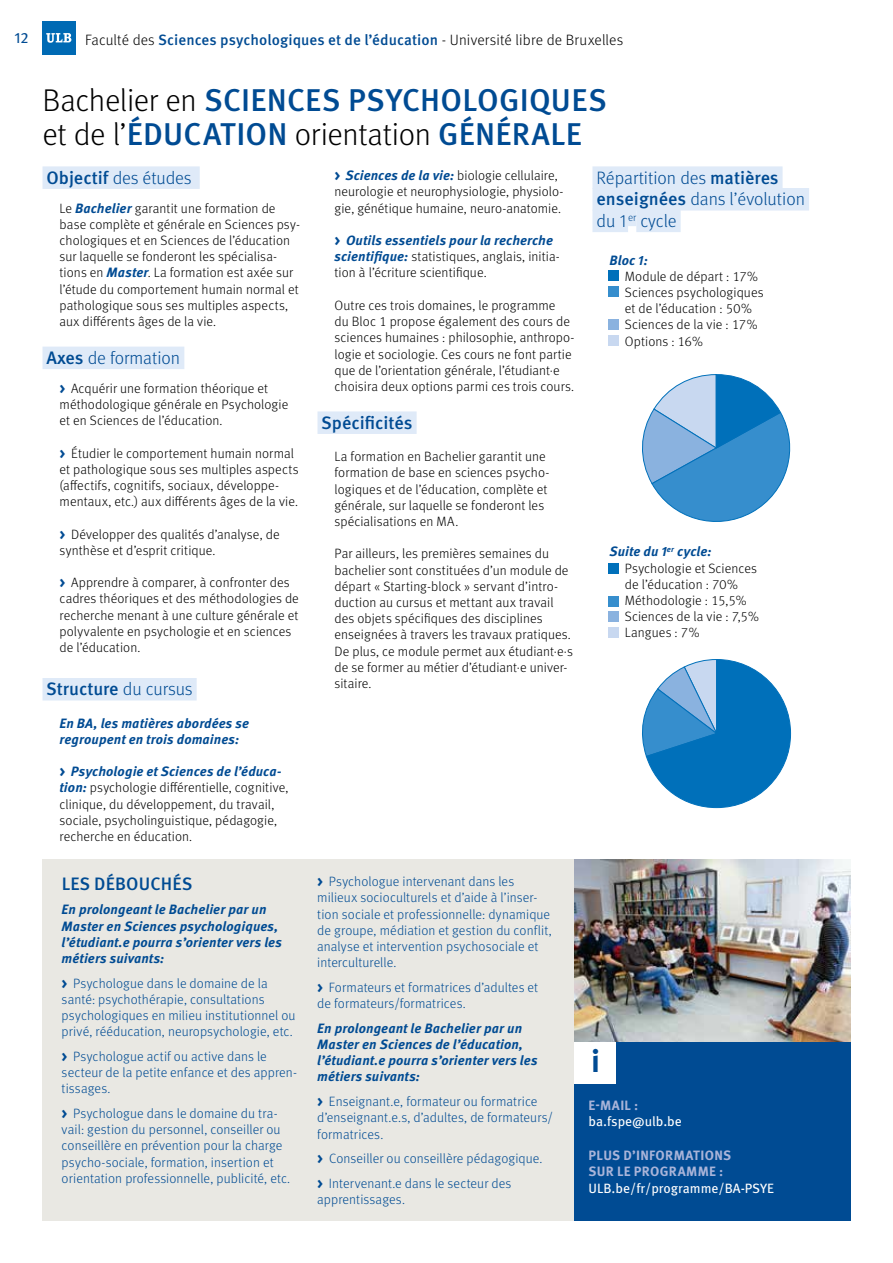
<style>
.page{position:relative;width:893px;height:1263px;background:#fff}
.page>*{position:absolute;margin:0;border:0;box-sizing:border-box;transform-origin:0 0}
.t1{font:500 31.5px/34.5px "Meta OT";letter-spacing:.005em;color:#004b93}
.t2{font:700 31.5px "Meta OT";color:#004b93}
.t3{font:300 18px/21.6px "Meta OT";color:#004b93}
.t4{font:500 18px "Meta OT";color:#004b93}
.t5{font:300 15px "Meta OT";letter-spacing:.01em;color:#000}
.t6{font:15px "Meta OT";color:#004b93}
.t7{font:300 13.5px/16.2px "Meta OT";letter-spacing:.005em;color:#000}
.t8{font:300 13.5px/16.2px "Meta OT";letter-spacing:.005em;color:#004b93}
.t9{font:italic 700 13.5px/16.2px "Meta OT";letter-spacing:.01em;color:#004b93}
.t10{font:13.5px "Meta OT";color:#fff}
.t11{font:700 13.5px/16.2px "Meta OT";letter-spacing:.025em;color:#a9b4d9}
.s1{font-weight:500;color:#004b93}
.s2{font-weight:300;color:#000}
.s3{font-weight:500}
.s4{font-weight:700;font-style:italic;color:#004b93}
.s5{font-weight:900;color:#004b93}
.s6{font-weight:300}
.s7{font-weight:900}
</style>
<div class="page">
<div style="left:43px;top:21px;width:33px;height:33px;background:#006ab4"></div>
<svg style="left:46px;top:33px;width:25px;height:10px"></svg>
<div style="left:43px;top:166px;width:157px;height:23px;background:#dfeaf8"></div>
<div style="left:43px;top:347px;width:141px;height:22px;background:#dfeaf8"></div>
<div style="left:43px;top:678px;width:154px;height:22px;background:#dfeaf8"></div>
<div style="left:317px;top:411px;width:100px;height:23px;background:#dfeaf8"></div>
<div style="left:592px;top:166px;width:191px;height:23px;background:#dfeaf8"></div>
<div style="left:592px;top:188px;width:217px;height:23px;background:#dfeaf8"></div>
<div style="left:592px;top:210px;width:36px;height:22px;background:#dfeaf8"></div>
<div style="left:628px;top:204px;width:8px;height:22px;background:#dfeaf8"></div>
<div style="left:636px;top:210px;width:45px;height:22px;background:#dfeaf8"></div>
<div style="left:43px;top:859px;width:531px;height:361px;background:#e9e8e3"></div>
<img style="left:574px;top:859px;width:276px;height:183px">
<div style="left:574px;top:1042px;width:276px;height:178px;background:#004b93"></div>
<div style="left:574px;top:1042px;width:42px;height:41px;background:#fff"></div>
<div style="left:608px;top:270px;width:11px;height:11px;background:#0070ba"></div>
<div style="left:608px;top:287px;width:11px;height:10px;background:#368ecd"></div>
<div style="left:608px;top:319px;width:11px;height:11px;background:#8ab2df"></div>
<div style="left:608px;top:335px;width:11px;height:11px;background:#c8d8f0"></div>
<div style="left:608px;top:563px;width:11px;height:11px;background:#0070ba"></div>
<div style="left:608px;top:596px;width:11px;height:10px;background:#368ecd"></div>
<div style="left:608px;top:611px;width:11px;height:11px;background:#8ab2df"></div>
<div style="left:608px;top:628px;width:11px;height:10px;background:#c8d8f0"></div>
<svg style="left:642px;top:659px;width:149px;height:149px"></svg>
<svg style="left:642px;top:374px;width:149px;height:148px"></svg>
<p class="t6" style="left:15px;top:29px;width:16px">12</p>
<p class="t5" style="left:85px;top:31px;width:540px">Faculté des <span class="s1">Sciences psychologiques et de l’éducation</span> - Université libre de Bruxelles</p>
<h1 class="t1" style="left:43px;top:83px;width:566px"><span class="s2">Bachelier en</span> SCIENCES PSYCHOLOGIQUES <span class="s2">et de l’</span>ÉDUCATION <span class="s2">orientation</span> GÉNÉRALE</h1>
<h2 class="t3" style="left:47px;top:167px;width:147px"><span class="s3">Objectif</span> des études</h2>
<p class="t7" style="left:60px;top:200px;width:242px">Le <span class="s4">Bachelier</span> garantit une formation de base complète et générale en Sciences psy&shy;chologiques et en Sciences de l’éducation sur laquelle se fonderont les spécialisa&shy;tions en <span class="s4">Master</span>. La formation est axée sur l’étude du comportement humain normal et pathologique sous ses multiples aspects, aux différents âges de la vie.</p>
<h2 class="t3" style="left:47px;top:347px;width:135px"><span class="s3">Axes</span> de formation</h2>
<p class="t7" style="left:60px;top:380px;width:230px"><span class="s5">&gt;</span> Acquérir une formation théorique et méthodologique générale en Psychologie et en Sciences de l’éducation.</p>
<p class="t7" style="left:60px;top:445px;width:241px"><span class="s5">&gt;</span> Étudier le comportement humain normal et pathologique sous ses multiples aspects (affectifs, cognitifs, sociaux, développe&shy;mentaux, etc.) aux différents âges de la vie.</p>
<p class="t7" style="left:60px;top:526px;width:222px"><span class="s5">&gt;</span> Développer des qualités d’analyse, de synthèse et d’esprit critique.</p>
<p class="t7" style="left:60px;top:575px;width:241px"><span class="s5">&gt;</span> Apprendre à comparer, à confronter des cadres théoriques et des méthodologies de recherche menant à une culture générale et polyvalente en psychologie et en sciences de l’éducation.</p>
<h2 class="t4" style="left:46px;top:678px;width:148px">Structure <span class="s6">du cursus</span></h2>
<p class="t9" style="left:60px;top:715px;width:191px">En BA, les matières abordées se regroupent en trois domaines:</p>
<p class="t7" style="left:60px;top:764px;width:231px"><span class="s5">&gt;</span> <span class="s4">Psychologie et Sciences de l’éduca&shy;tion:</span> psychologie différentielle, cognitive, clinique, du développement, du travail, sociale, psycholinguistique, pédagogie, recherche en éducation.</p>
<h2 class="t4" style="left:62px;top:872px;width:132px">LES DÉBOUCHÉS</h2>
<p class="t9" style="left:62px;top:902px;width:222px">En prolongeant le Bachelier par un<br>Master en Sciences psychologiques, l’étudiant.e pourra s’orienter vers les métiers suivants:</p>
<p class="t8" style="left:62px;top:975px;width:235px"><span class="s7">&gt;</span> Psychologue dans le domaine de la santé: psychothérapie, consultations psychologiques en milieu institutionnel ou privé, rééducation, neuropsychologie, etc.</p>
<p class="t8" style="left:62px;top:1048px;width:237px"><span class="s7">&gt;</span> Psychologue actif ou active dans le secteur de la petite enfance et des appren&shy;tissages.</p>
<p class="t8" style="left:62px;top:1105px;width:230px"><span class="s7">&gt;</span> Psychologue dans le domaine du tra&shy;vail: gestion du personnel, conseiller ou conseillère en prévention pour la charge psycho-sociale, formation, insertion et orientation professionnelle, publicité, etc.</p>
<p class="t7" style="left:334px;top:168px;width:231px"><span class="s5">&gt;</span> <span class="s4">Sciences de la vie:</span> biologie cellulaire, neurologie et neurophysiologie, physiolo&shy;gie, génétique humaine, neuro-anatomie.</p>
<p class="t7" style="left:334px;top:233px;width:227px"><span class="s5">&gt;</span> <span class="s4">Outils essentiels pour la recherche scientifique:</span> statistiques, anglais, initia&shy;tion à l’écriture scientifique.</p>
<p class="t7" style="left:334px;top:297px;width:242px">Outre ces trois domaines, le programme<br>du Bloc 1 propose également des cours de sciences humaines : philosophie, anthropo&shy;logie et sociologie. Ces cours ne font partie que de l’orientation générale, l’étudiant·e choisira deux options parmi ces trois cours.</p>
<h2 class="t4" style="left:321px;top:411px;width:93px">Spécificités</h2>
<p class="t7" style="left:334px;top:449px;width:216px">La formation en Bachelier garantit une formation de base en sciences psycho&shy;logiques et de l’éducation, complète et générale, sur laquelle se fonderont les spécialisations en MA.</p>
<p class="t7" style="left:334px;top:546px;width:240px">Par ailleurs, les premières semaines du bachelier sont constituées d’un module de départ « Starting-block » servant d’intro&shy;duction au cursus et mettant aux travail des objets spécifiques des disciplines enseignées à travers les travaux pratiques.<br>De plus, ce module permet aux étudiant·e·s de se former au métier d’étudiant·e univer&shy;sitaire.</p>
<h2 class="t3" style="left:596px;top:167px;width:210px">Répartition des <span class="s3">matières enseignées</span> dans l’évolution du 1<sup>er</sup> cycle</h2>
<p class="t9" style="left:609px;top:252px;width:40px">Bloc 1:</p>
<p class="t7" style="left:625px;top:268px;width:140px">Module de départ : 17%<br>Sciences psychologiques et de l’éducation : 50%<br>Sciences de la vie : 17%<br>Options : 16%</p>
<p class="t7" style="left:625px;top:544px;width:135px;text-indent:-15px"><span class="s4">Suite du 1</span><sup>er</sup> <span class="s4">cycle:<br></span>Psychologie et Sciences de l’éducation : 70%<br>Méthodologie : 15,5%<br>Sciences de la vie : 7,5%<br>Langues : 7%</p>
<p class="t8" style="left:317px;top:874px;width:236px"><span class="s7">&gt;</span> Psychologue intervenant dans les milieux socioculturels et d’aide à l’inser&shy;tion sociale et professionnelle: dynamique de groupe, médiation et gestion du conflit, analyse et intervention psychosociale et interculturelle.</p>
<p class="t8" style="left:317px;top:979px;width:222px"><span class="s7">&gt;</span> Formateurs et formatrices d’adultes et de formateurs/formatrices.</p>
<p class="t9" style="left:317px;top:1020px;width:222px">En prolongeant le Bachelier par un<br>Master en Sciences de l’éducation, l’étudiant.e pourra s’orienter vers les métiers suivants:</p>
<p class="t8" style="left:317px;top:1093px;width:237px"><span class="s7">&gt;</span> Enseignant.e, formateur ou formatrice d’enseignant.e.s, d’adultes, de formateurs/ formatrices.</p>
<p class="t8" style="left:317px;top:1146px;width:227px;line-height:24.8px"><span class="s7">&gt;</span> Conseiller ou conseillère pédagogique. <span class="s7">&gt;</span> Intervenant.e dans le secteur des</p>
<p class="t8" style="left:317px;top:1192px;width:89px">apprentissages.</p>
<h1 class="t2" style="left:591px;top:1041px;width:10px">i</h1>
<p class="t11" style="left:589px;top:1097px;width:51px">E-MAIL :</p>
<p class="t10" style="left:588px;top:1113px;width:95px">ba.fspe@ulb.be</p>
<p class="t11" style="left:589px;top:1147px;width:144px">PLUS D’INFORMATIONS<br>SUR LE PROGRAMME :</p>
<p class="t10" style="left:588px;top:1180px;width:187px">ULB.be/fr/programme/BA-PSYE</p>
</div>
